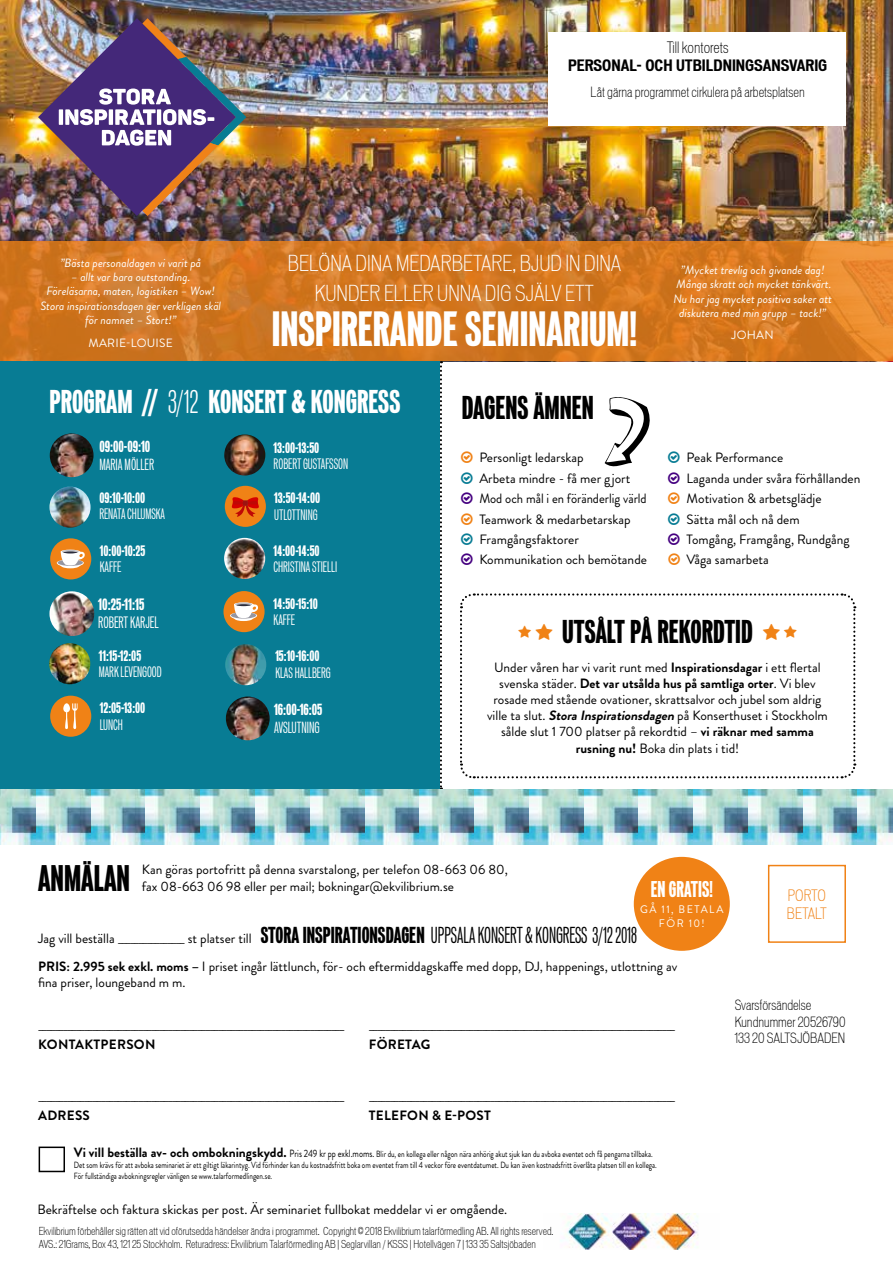
<style>
.page{position:relative;width:893px;height:1263px;background:#fff}
.page>*{position:absolute;margin:0;border:0;box-sizing:border-box;transform-origin:0 0}
.t1{font:900 extra-condensed 45px "Vonnes";color:#fff}
.t2{font:900 extra-condensed 33.6px "Vonnes";color:#000}
.t3{font:900 extra-condensed 30px "Vonnes";color:#fff}
.t4{font:900 extra-condensed 30px "Vonnes";color:#000}
.t5{font:300 condensed 21px/30px "Vonnes";color:#fff;text-align:center}
.t6{font:900 extra-condensed 20.7px "Vonnes";color:#fff}
.t7{font:700 condensed 15px "Vonnes";color:#000}
.t8{font:300 condensed 15px "Vonnes";color:#000}
.t9{font:extra-condensed 15px "Vonnes";color:#fff}
.t10{font:300 condensed 15px/18px "Vonnes";color:#f08216}
.t11{font:900 extra-condensed 15px "Vonnes";color:#fff}
.t12{font:900 extra-condensed 14.7px "Vonnes";color:#fff}
.t13{font:extra-condensed 14.7px "Vonnes";color:#fff}
.t14{font:900 extra-condensed 13.8px "Vonnes";color:#fff}
.t15{font:extra-condensed 13.8px "Vonnes";color:#fff}
.t16{font:13.65px "Brandon Grotesque";color:#000}
.t17{font:13.5px/20.4px "Brandon Grotesque";color:#000}
.t18{font:300 condensed 13.5px/16.2px "Vonnes";color:#000}
.t19{font:700 13.5px "Brandon Grotesque";letter-spacing:.02em;color:#000}
.t20{font:italic 12px/14.4px "Brandon Grotesque";color:#fff;text-align:center}
.t21{font:12px "Brandon Grotesque";letter-spacing:.02em;color:#fff}
.t22{font:10.95px/13.5px "Brandon Grotesque";letter-spacing:.14em;color:#fff;text-align:center}
.t23{font:300 condensed 10.5px/12.6px "Vonnes";color:#000}
.t24{font:9px/10.8px "Brandon Grotesque";color:#000;scale:.8 1}
.s1{font-weight:100}
.s2{font-weight:700}
.s3{font-weight:700;font-style:italic}
.s4{font-family:"Vonnes";font-weight:900;font-stretch:extra-condensed;font-size:21px}
.s5{font-family:"Vonnes";font-stretch:extra-condensed;font-size:21px}
.s6{font-weight:700;font-size:13.5px}
.s7{font-size:10.5px}
</style>
<div class="page">
<img style="left:0;top:0;width:893px;height:241px">
<svg style="left:0;top:241px;width:893px;height:120px;background:#d47821"></svg>
<div style="left:548px;top:33px;width:297px;height:93px;background:#fff"></div>
<svg style="left:440px;top:361px;width:2px;height:429px"></svg>
<div style="left:768px;top:865px;width:78px;height:78px;background:#fff;border:2px solid #f08216"></div>
<div style="left:634px;top:857px;width:96px;height:94px;background:#f08216;border-radius:50%"></div>
<img style="left:38px;top:18px;width:208px;height:198px">
<div style="left:0;top:361px;width:440px;height:441px;background:#087c94"></div>
<svg style="left:605px;top:397px;width:45px;height:70px"></svg>
<div style="left:50px;top:538px;width:41px;height:41px;background:#f08216;border-radius:50%"></div>
<hr style="left:62px;top:550px;width:17px;height:3px;background:#bebec4;border-radius:50%">
<svg style="left:57px;top:551px;width:28px;height:17px"></svg>
<div style="left:50px;top:696px;width:41px;height:41px;background:#f08216;border-radius:50%"></div>
<svg style="left:63px;top:703px;width:15px;height:26px"></svg>
<div style="left:223px;top:591px;width:42px;height:41px;background:#f08216;border-radius:50%"></div>
<svg style="left:235px;top:602px;width:17px;height:4px"></svg>
<svg style="left:230px;top:604px;width:28px;height:17px"></svg>
<div style="left:225px;top:486px;width:41px;height:41px;background:#f08216;border-radius:50%"></div>
<svg style="left:232px;top:497px;width:27px;height:20px"></svg>
<img style="left:0;top:790px;width:893px;height:54px">
<img style="left:224px;top:434px;width:41px;height:41px;border-radius:21px">
<img style="left:50px;top:433px;width:44px;height:44px;border-radius:22px">
<img style="left:226px;top:696px;width:44px;height:44px;border-radius:22px">
<img style="left:49px;top:487px;width:42px;height:41px;border-radius:21px">
<img style="left:224px;top:538px;width:41px;height:41px;border-radius:21px">
<img style="left:225px;top:644px;width:41px;height:41px;border-radius:21px">
<img style="left:49px;top:591px;width:45px;height:45px;border-radius:22px">
<img style="left:49px;top:643px;width:41px;height:41px;border-radius:21px">
<img style="left:561px;top:1214px;width:138px;height:36px">
<div style="left:39px;top:1146px;width:26px;height:26px;border:2px solid #000"></div>
<svg style="left:460px;top:593px;width:397px;height:186px"></svg>
<p class="t8" style="left:667px;top:39px;width:63px">Till kontorets</p>
<p class="t7" style="left:568px;top:57px;width:261px">PERSONAL- OCH UTBILDNINGSANSVARIG</p>
<p class="t18" style="left:591px;top:84px;width:216px">Låt gärna programmet cirkulera på arbetsplatsen</p>
<p class="t20" style="left:60px;top:256px;width:142px">”Bästa personaldagen vi varit på</p>
<p class="t20" style="left:40px;top:270px;width:182px">– allt var bara outstanding.<br>Föreläsarna, maten, logistiken – Wow!<br>Stora inspirationsdagen ger verkligen skäl för namnet – Stort!”</p>
<p class="t21" style="left:88px;top:334px;width:86px">MARIE-LOUISE</p>
<h3 class="t5" style="left:288px;top:248px;width:335px">BELÖNA DINA MEDARBETARE, BJUD IN DINA<br>KUNDER ELLER UNNA DIG SJÄLV ETT</h3>
<h1 class="t1" style="left:272px;top:305px;width:367px">INSPIRERANDE SEMINARIUM!</h1>
<p class="t20" style="left:673px;top:263px;width:160px">”Mycket trevlig och givande dag!<br>Många skratt och mycket tänkvärt.<br>Nu har jag mycket positiva saker att diskutera med min grupp – tack!”</p>
<p class="t21" style="left:732px;top:327px;width:44px">JOHAN</p>
<h3 class="t3" style="left:50px;top:386px;width:352px">PROGRAM // <span class="s1">3/12</span> KONSERT &amp; KONGRESS</h3>
<p class="t12" style="left:99px;top:439px;width:52px">09:00-09:10</p>
<p class="t13" style="left:99px;top:456px;width:56px">MARIA MÖLLER</p>
<p class="t14" style="left:274px;top:440px;width:47px">13:00-13:50</p>
<p class="t15" style="left:274px;top:456px;width:76px">ROBERT GUSTAFSSON</p>
<p class="t14" style="left:99px;top:490px;width:47px">09:10-10:00</p>
<p class="t15" style="left:99px;top:506px;width:67px">RENATA CHLUMSKA</p>
<p class="t14" style="left:274px;top:491px;width:47px">13:50-14:00</p>
<p class="t15" style="left:274px;top:507px;width:45px">UTLOTTNING</p>
<p class="t14" style="left:100px;top:543px;width:47px">10:00-10:25</p>
<p class="t15" style="left:100px;top:559px;width:23px">KAFFE</p>
<p class="t14" style="left:273px;top:543px;width:48px">14:00-14:50</p>
<p class="t15" style="left:273px;top:559px;width:65px">CHRISTINA STIELLI</p>
<p class="t11" style="left:98px;top:597px;width:48px">10:25-11:15</p>
<p class="t9" style="left:98px;top:614px;width:62px">ROBERT KARJEL</p>
<p class="t14" style="left:99px;top:648px;width:44px">11:15-12:05</p>
<p class="t15" style="left:99px;top:664px;width:65px">MARK LEVENGOOD</p>
<p class="t14" style="left:274px;top:596px;width:46px">14:50-15:10</p>
<p class="t15" style="left:274px;top:612px;width:23px">KAFFE</p>
<p class="t14" style="left:275px;top:648px;width:46px">15:10-16:00</p>
<p class="t15" style="left:275px;top:665px;width:57px">KLAS HALLBERG</p>
<p class="t14" style="left:100px;top:701px;width:47px">12:05-13:00</p>
<p class="t15" style="left:100px;top:717px;width:25px">LUNCH</p>
<p class="t12" style="left:274px;top:702px;width:50px">16:00-16:05</p>
<p class="t13" style="left:274px;top:719px;width:47px">AVSLUTNING</p>
<h3 class="t4" style="left:462px;top:391px;width:134px">DAGENS ÄMNEN</h3>
<p class="t17" style="left:479px;top:448px;width:169px">Personligt ledarskap<br>Arbeta mindre - få mer gjort<br>Mod och mål i en föränderlig värld<br>Teamwork &amp; medarbetarskap<br>Framgångsfaktorer<br>Kommunikation och bemötande</p>
<p class="t17" style="left:687px;top:448px;width:175px">Peak Performance<br>Laganda under svåra förhållanden<br>Motivation &amp; arbetsglädje<br>Sätta mål och nå dem<br>Tomgång, Framgång, Rundgång<br>Våga samarbeta</p>
<h3 class="t4" style="left:562px;top:616px;width:192px">UTSÅLT PÅ REKORDTID</h3>
<p class="t17" style="left:487px;top:659px;width:342px;line-height:16.2px;text-align:center">Under våren har vi varit runt med <span class="s2">Inspirationsdagar</span> i ett flertal svenska städer. <span class="s2">Det var utsålda hus på samtliga orter</span>. Vi blev rosade med stående ovationer, skrattsalvor och jubel som aldrig ville ta slut. <span class="s3">StoraInspirationsdagen</span> på Konserthuset i Stockholm sålde slut 1 700 platser på rekordtid – <span class="s2">vi räknar med samma rusning nu!</span> Boka din plats i tid!</p>
<h2 class="t2" style="left:38px;top:860px;width:93px">ANMÄLAN</h2>
<p class="t17" style="left:142px;top:862px;width:367px;line-height:16.2px">Kan göras portofritt på denna svarstalong, per telefon 08-663 06 80, fax 08-663 06 98 eller per mail; bokningar@ekvilibrium.se</p>
<p class="t17" style="left:38px;top:924px;width:641px;line-height:28.2px">Jag vill beställa ________________ st platser till <span class="s4">STORA INSPIRATIONSDAGEN</span> <span class="s5">UPPSALA KONSERT &amp; KONGRESS 3/12 2018<br></span><span class="s2">PRIS: 2.995 sek exkl. moms –</span> I priset ingår lättlunch, för- och eftermiddagskaffe med dopp, DJ, happenings, utlottning av</p>
<p class="t17" style="left:38px;top:972px;width:149px">fina priser, loungeband m m.</p>
<p class="t16" style="left:38px;top:1016px;width:308px">_________________________________________________________________________</p>
<p class="t19" style="left:38px;top:1035px;width:119px">KONTAKTPERSON</p>
<h3 class="t6" style="left:651px;top:878px;width:64px">EN GRATIS!</h3>
<p class="t22" style="left:640px;top:903px;width:85px">GÅ 11, BETALA<br>FÖR 10!</p>
<p class="t16" style="left:369px;top:1016px;width:308px">_________________________________________________________________________</p>
<p class="t19" style="left:369px;top:1035px;width:63px">FÖRETAG</p>
<p class="t10" style="left:787px;top:886px;width:42px">PORTO<br>BETALT</p>
<p class="t18" style="left:735px;top:997px;width:113px">Svarsförsändelse<br>Kundnummer 20526790<br>133 20 SALTSJÖBADEN</p>
<p class="t16" style="left:38px;top:1086px;width:308px">_________________________________________________________________________</p>
<p class="t19" style="left:38px;top:1106px;width:53px">ADRESS</p>
<p class="t16" style="left:369px;top:1086px;width:308px">_________________________________________________________________________</p>
<p class="t19" style="left:369px;top:1106px;width:123px">TELEFON &amp; E-POST</p>
<p class="t24" style="left:74px;top:1148px;width:730px"><span class="s6">Vi vill beställa av- och ombokningskydd.</span> <span class="s7">Pris 249 kr pp exkl.moms.</span> Blir du, en kollega eller någon nära anhörig akut sjuk kan du avboka eventet och få pengarna tillbaka.<br>Det som krävs för att avboka seminariet är ett giltigt läkarintyg. Vid förhinder kan du kostnadsfritt boka om eventet fram till 4 veckor före eventdatumet. Du kan även kostnadsfritt överlåta platsen till en kollega.<br>För fullständiga avbokningsregler vänligen se www.talarformedlingen.se.</p>
<p class="t17" style="left:37px;top:1200px;width:471px">Bekräftelse och faktura skickas per post. Är seminariet fullbokat meddelar vi er omgående.</p>
<p class="t23" style="left:39px;top:1225px;width:516px">Ekvilibrium förbehåller sig rätten att vid oförutsedda händelser ändra i programmet. Copyright © 2018 Ekvilibrium talarförmedling AB. All rights reserved.<br>AVS.: 21Grams, Box 43, 121 25 Stockholm. Returadress: Ekvilibrium Talarförmedling AB | Seglarvillan / KSSS | Hotellvägen 7 | 133 35 Saltsjöbaden</p>
</div>
